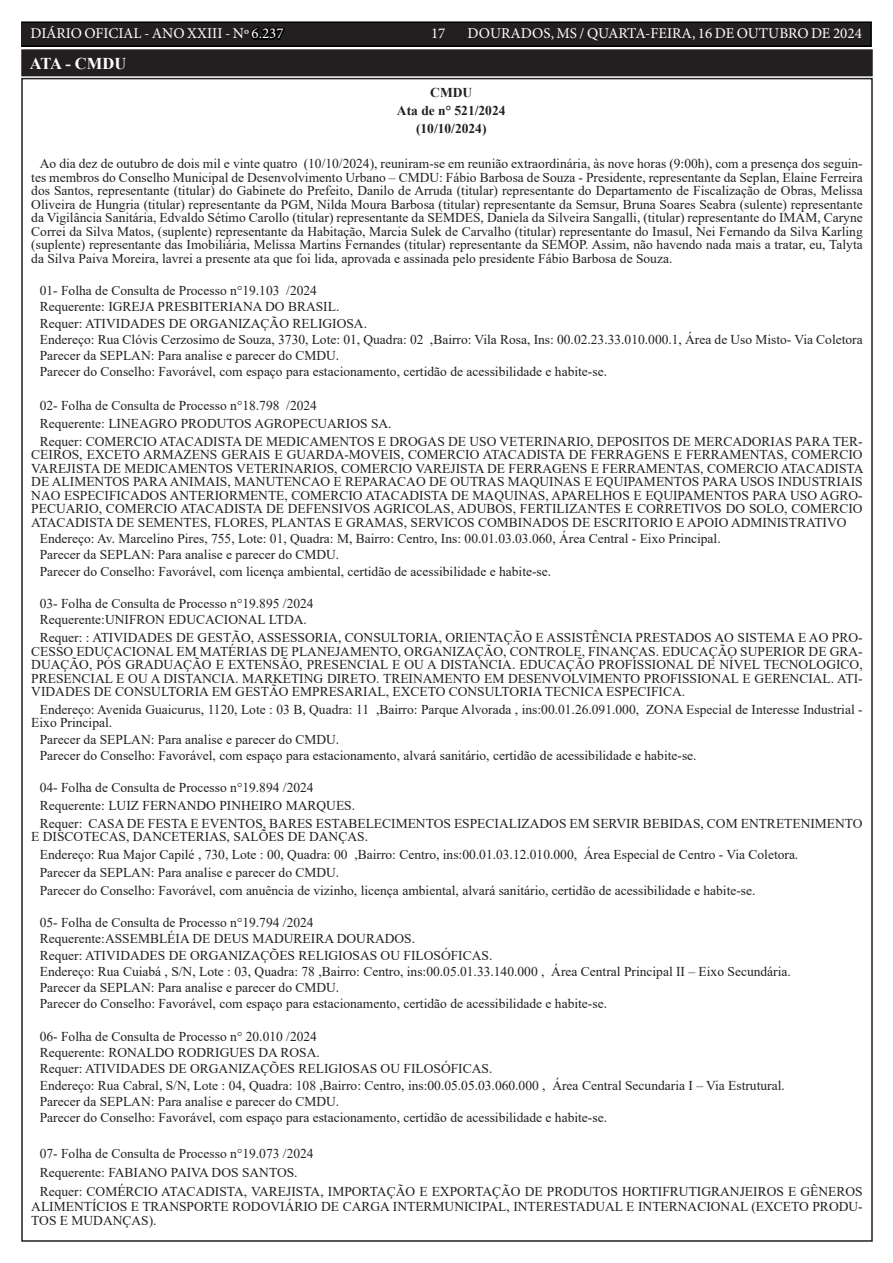
<style>
.page{position:relative;width:893px;height:1263px;background:#fff}
.page>*{position:absolute;margin:0;border:0;box-sizing:border-box;transform-origin:0 0}
.TEXTO{font:700 16.5px "Times New Roman";color:#fff}
.t1{font:15px "Minion Pro";color:#fff}
.TEXTO-2{font:13.5px/13.5px "Times New Roman";color:#231f20;text-align:justify}
.TEXTO-3{font:700 13.5px "Times New Roman";color:#231f20}
.s1{color:#000}
</style>
<div class="page">
<div style="left:21px;top:22px;width:850px;height:24px;background:#231f20"></div>
<div style="left:21px;top:21px;width:851px;height:26px;border:2px solid #000"></div>
<div style="left:23px;top:51px;width:848px;height:23px;background:#231f20"></div>
<div style="left:21px;top:49px;width:852px;height:27px;border:4px solid #231f20"></div>
<p class="t1" style="left:31px;top:24px;width:255px">DIÁRIO OFICIAL - ANO XXIII - Nº <span class="s1">6.237</span></p>
<p class="t1" style="left:431px;top:24px;width:16px">17</p>
<p class="t1" style="left:468px;top:24px;width:396px">DOURADOS, MS / QUARTA-FEIRA, 16 DE OUTUBRO DE 2024</p>
<p class="TEXTO" style="left:30px;top:52px;width:98px">ATA - CMDU</p>
<p class="TEXTO-3" style="left:430px;top:83px;width:43px">CMDU</p>
<p class="TEXTO-3" style="left:397px;top:100px;width:110px">Ata de n° 521/2024</p>
<p class="TEXTO-3" style="left:416px;top:118px;width:72px">(10/10/2024)</p>
<p class="TEXTO-2" style="left:31px;top:156px;width:833px;text-indent:9px">Ao dia dez de outubro de dois mil e vinte quatro (10/10/2024), reuniram-se em reunião extraordinária, às nove horas (9:00h), com a presença dos seguin&shy;tes membros do Conselho Municipal de Desenvolvimento Urbano – CMDU: Fábio Barbosa de Souza - Presidente, representante da Seplan, Elaine Ferreira dos Santos, representante (titular) do Gabinete do Prefeito, Danilo de Arruda (titular) representante do Departamento de Fiscalização de Obras, Melissa Oliveira de Hungria (titular) representante da PGM, Nilda Moura Barbosa (titular) representante da Semsur, Bruna Soares Seabra (sulente) representante da Vigilância Sanitária, Edvaldo Sétimo Carollo (titular) representante da SEMDES, Daniela da Silveira Sangalli, (titular) representante do IMAM, Caryne Correi da Silva Matos, (suplente) representante da Habitação, Marcia Sulek de Carvalho (titular) representante do Imasul, Nei Fernando da Silva Karling (suplente) representante das Imobiliária, Melissa Martins Fernandes (titular) representante da SEMOP. Assim, não havendo nada mais a tratar, eu, Talyta da Silva Paiva Moreira, lavrei a presente ata que foi lida, aprovada e assinada pelo presidente Fábio Barbosa de Souza.</p>
<p class="TEXTO-2" style="left:40px;top:283px;width:279px">01- Folha de Consulta de Processo n°19.103 /2024</p>
<p class="TEXTO-2" style="left:40px;top:300px;width:301px">Requerente: IGREJA PRESBITERIANA DO BRASIL.</p>
<p class="TEXTO-2" style="left:40px;top:316px;width:329px">Requer: ATIVIDADES DE ORGANIZAÇÃO RELIGIOSA.</p>
<p class="TEXTO-2" style="left:40px;top:332px;width:824px">Endereço: Rua Clóvis Cerzosimo de Souza, 3730, Lote: 01, Quadra: 02 ,Bairro: Vila Rosa, Ins: 00.02.23.33.010.000.1, Área de Uso Misto- Via Coletora</p>
<p class="TEXTO-2" style="left:40px;top:348px;width:301px">Parecer da SEPLAN: Para analise e parecer do CMDU.</p>
<p class="TEXTO-2" style="left:40px;top:365px;width:569px">Parecer do Conselho: Favorável, com espaço para estacionamento, certidão de acessibilidade e habite-se.</p>
<p class="TEXTO-2" style="left:40px;top:399px;width:279px">02- Folha de Consulta de Processo n°18.798 /2024</p>
<p class="TEXTO-2" style="left:40px;top:416px;width:353px">Requerente: LINEAGRO PRODUTOS AGROPECUARIOS SA.</p>
<p class="TEXTO-2" style="left:31px;top:434px;width:834px;text-indent:9px">Requer: COMERCIO ATACADISTA DE MEDICAMENTOS E DROGAS DE USO VETERINARIO, DEPOSITOS DE MERCADORIAS PARA TER-CEIROS, EXCETO ARMAZENS GERAIS E GUARDA-MOVEIS, COMERCIO ATACADISTA DE FERRAGENS E FERRAMENTAS, COMERCIO VAREJISTA DE MEDICAMENTOS VETERINARIOS, COMERCIO VAREJISTA DE FERRAGENS E FERRAMENTAS, COMERCIO ATACADISTA DE ALIMENTOS PARA ANIMAIS, MANUTENCAO E REPARACAO DE OUTRAS MAQUINAS E EQUIPAMENTOS PARA USOS INDUSTRIAIS NAO ESPECIFICADOS ANTERIORMENTE, COMERCIO ATACADISTA DE MAQUINAS, APARELHOS E EQUIPAMENTOS PARA USO AGRO-PECUARIO, COMERCIO ATACADISTA DE DEFENSIVOS AGRICOLAS, ADUBOS, FERTILIZANTES E CORRETIVOS DO SOLO, COMERCIO ATACADISTA DE SEMENTES, FLORES, PLANTAS E GRAMAS, SERVICOS COMBINADOS DE ESCRITORIO E APOIO ADMINISTRATIVO</p>
<p class="TEXTO-2" style="left:40px;top:531px;width:682px">Endereço: Av. Marcelino Pires, 755, Lote: 01, Quadra: M, Bairro: Centro, Ins: 00.01.03.03.060, Área Central - Eixo Principal.</p>
<p class="TEXTO-2" style="left:40px;top:548px;width:301px">Parecer da SEPLAN: Para analise e parecer do CMDU.</p>
<p class="TEXTO-2" style="left:40px;top:564px;width:513px">Parecer do Conselho: Favorável, com licença ambiental, certidão de acessibilidade e habite-se.</p>
<p class="TEXTO-2" style="left:40px;top:596px;width:275px">03- Folha de Consulta de Processo n°19.895 /2024</p>
<p class="TEXTO-2" style="left:40px;top:613px;width:269px">Requerente:UNIFRON EDUCACIONAL LTDA.</p>
<p class="TEXTO-2" style="left:31px;top:630px;width:833px;text-indent:9px">Requer: : ATIVIDADES DE GESTÃO, ASSESSORIA, CONSULTORIA, ORIENTAÇÃO E ASSISTÊNCIA PRESTADOS AO SISTEMA E AO PRO-CESSO EDUCACIONAL EM MATÉRIAS DE PLANEJAMENTO, ORGANIZAÇÃO, CONTROLE, FINANÇAS. EDUCAÇÃO SUPERIOR DE GRA-DUAÇÃO, PÓS GRADUAÇÃO E EXTENSÃO, PRESENCIAL E OU A DISTANCIA. EDUCAÇÃO PROFISSIONAL DE NÍVEL TECNOLOGICO, PRESENCIAL E OU A DISTANCIA. MARKETING DIRETO. TREINAMENTO EM DESENVOLVIMENTO PROFISSIONAL E GERENCIAL. ATI-VIDADES DE CONSULTORIA EM GESTÃO EMPRESARIAL, EXCETO CONSULTORIA TECNICA ESPECIFICA.</p>
<p class="TEXTO-2" style="left:31px;top:702px;width:833px;text-indent:9px">Endereço: Avenida Guaicurus, 1120, Lote : 03 B, Quadra: 11 ,Bairro: Parque Alvorada , ins:00.01.26.091.000, ZONA Especial de Interesse Industrial -<br>Eixo Principal.</p>
<p class="TEXTO-2" style="left:40px;top:732px;width:301px">Parecer da SEPLAN: Para analise e parecer do CMDU.</p>
<p class="TEXTO-2" style="left:40px;top:748px;width:658px">Parecer do Conselho: Favorável, com espaço para estacionamento, alvará sanitário, certidão de acessibilidade e habite-se.</p>
<p class="TEXTO-2" style="left:40px;top:781px;width:275px">04- Folha de Consulta de Processo n°19.894 /2024</p>
<p class="TEXTO-2" style="left:40px;top:798px;width:317px">Requerente: LUIZ FERNANDO PINHEIRO MARQUES.</p>
<p class="TEXTO-2" style="left:31px;top:816px;width:833px;text-indent:9px">Requer: CASA DE FESTA E EVENTOS, BARES ESTABELECIMENTOS ESPECIALIZADOS EM SERVIR BEBIDAS, COM ENTRETENIMENTO<br>E DISCOTECAS, DANCETERIAS, SALÕES DE DANÇAS.</p>
<p class="TEXTO-2" style="left:40px;top:847px;width:760px">Endereço: Rua Major Capilé , 730, Lote : 00, Quadra: 00 ,Bairro: Centro, ins:00.01.03.12.010.000, Área Especial de Centro - Via Coletora.</p>
<p class="TEXTO-2" style="left:40px;top:865px;width:301px">Parecer da SEPLAN: Para analise e parecer do CMDU.</p>
<p class="TEXTO-2" style="left:40px;top:883px;width:717px">Parecer do Conselho: Favorável, com anuência de vizinho, licença ambiental, alvará sanitário, certidão de acessibilidade e habite-se.</p>
<p class="TEXTO-2" style="left:40px;top:915px;width:275px">05- Folha de Consulta de Processo n°19.794 /2024</p>
<p class="TEXTO-2" style="left:40px;top:932px;width:377px">Requerente:ASSEMBLÉIA DE DEUS MADUREIRA DOURADOS.</p>
<p class="TEXTO-2" style="left:40px;top:948px;width:454px">Requer: ATIVIDADES DE ORGANIZAÇÕES RELIGIOSAS OU FILOSÓFICAS.</p>
<p class="TEXTO-2" style="left:40px;top:964px;width:753px">Endereço: Rua Cuiabá , S/N, Lote : 03, Quadra: 78 ,Bairro: Centro, ins:00.05.01.33.140.000 , Área Central Principal II – Eixo Secundária.</p>
<p class="TEXTO-2" style="left:40px;top:980px;width:301px">Parecer da SEPLAN: Para analise e parecer do CMDU.</p>
<p class="TEXTO-2" style="left:40px;top:997px;width:569px">Parecer do Conselho: Favorável, com espaço para estacionamento, certidão de acessibilidade e habite-se.</p>
<p class="TEXTO-2" style="left:40px;top:1029px;width:279px">06- Folha de Consulta de Processo n° 20.010 /2024</p>
<p class="TEXTO-2" style="left:40px;top:1045px;width:282px">Requerente: RONALDO RODRIGUES DA ROSA.</p>
<p class="TEXTO-2" style="left:40px;top:1062px;width:454px">Requer: ATIVIDADES DE ORGANIZAÇÕES RELIGIOSAS OU FILOSÓFICAS.</p>
<p class="TEXTO-2" style="left:40px;top:1078px;width:747px">Endereço: Rua Cabral, S/N, Lote : 04, Quadra: 108 ,Bairro: Centro, ins:00.05.05.03.060.000 , Área Central Secundaria I – Via Estrutural.</p>
<p class="TEXTO-2" style="left:40px;top:1094px;width:301px">Parecer da SEPLAN: Para analise e parecer do CMDU.</p>
<p class="TEXTO-2" style="left:40px;top:1110px;width:569px">Parecer do Conselho: Favorável, com espaço para estacionamento, certidão de acessibilidade e habite-se.</p>
<p class="TEXTO-2" style="left:40px;top:1146px;width:275px">07- Folha de Consulta de Processo n°19.073 /2024</p>
<p class="TEXTO-2" style="left:40px;top:1165px;width:259px">Requerente: FABIANO PAIVA DOS SANTOS.</p>
<p class="TEXTO-2" style="left:31px;top:1184px;width:833px;line-height:15px;text-align:right">Requer: COMÉRCIO ATACADISTA, VAREJISTA, IMPORTAÇÃO E EXPORTAÇÃO DE PRODUTOS HORTIFRUTIGRANJEIROS E GÊNEROS<br>ALIMENTÍCIOS E TRANSPORTE RODOVIÁRIO DE CARGA INTERMUNICIPAL, INTERESTADUAL E INTERNACIONAL (EXCETO PRODU-</p>
<p class="TEXTO-2" style="left:31px;top:1213px;width:127px">TOS E MUDANÇAS).</p>
</div>
